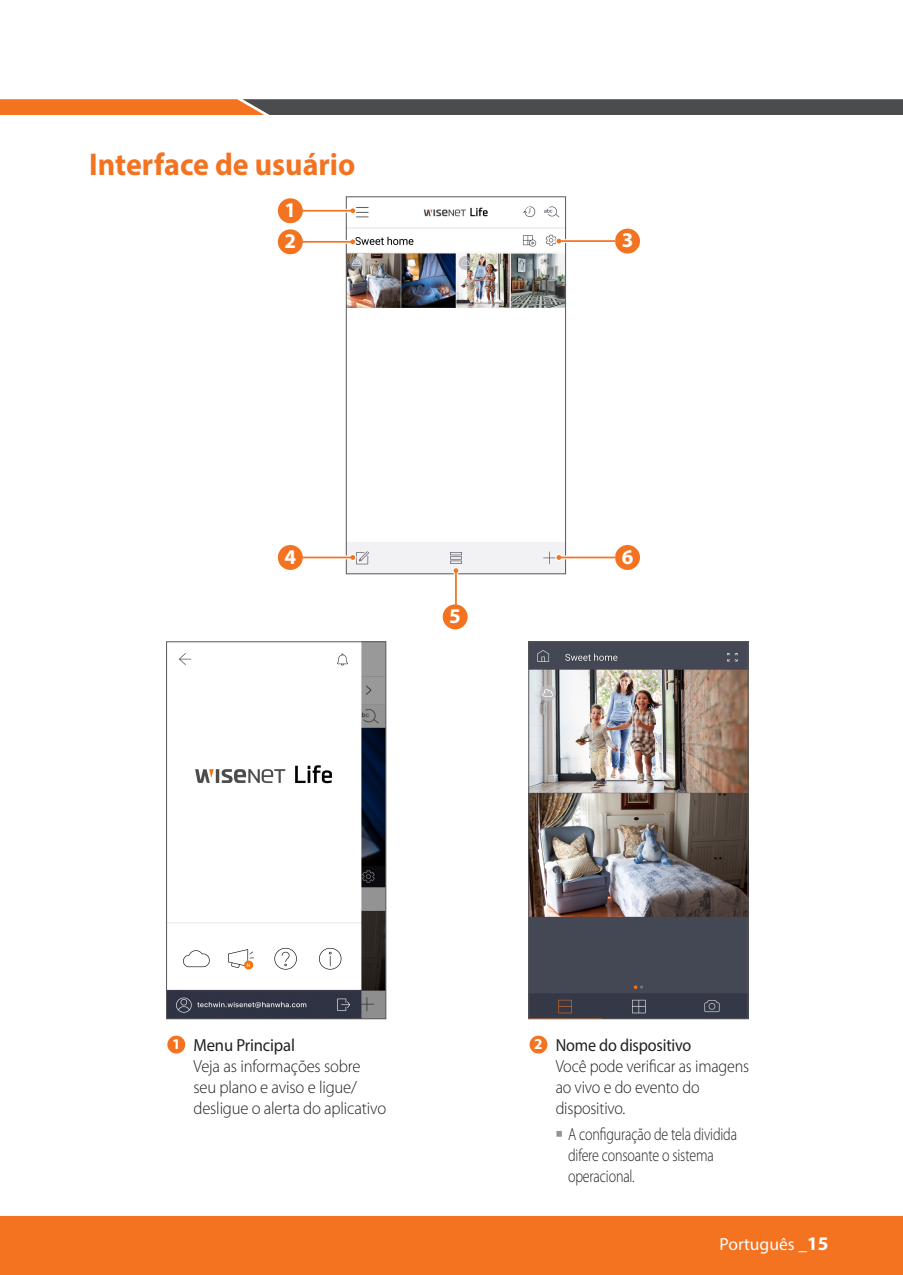
<style>
.page{position:relative;width:903px;height:1275px;background:#fff}
.page>*{position:absolute;margin:0;border:0;box-sizing:border-box;transform-origin:0 0}
.t1{font:700 31.5px "Myriad Pro";color:#f47321;scale:.95 1}
.t2{font:700 21px/31.2px "Myriad Pro";color:#fff}
.t3{font:300 17.5px/21px "Myriad Pro";letter-spacing:-.01em;color:#231f20;scale:.95 1}
.t4{font:300 17.5px/21px "Myriad Pro";letter-spacing:-.01em;color:#231f20;scale:.92 1}
.t5{font:300 17.5px/21px "Myriad Pro";letter-spacing:-.01em;color:#231f20;scale:.8 1}
.t6{font:17.5px "Myriad Pro";color:#fff}
.s1{font-weight:700;font-size:15.05px;color:#fff}
.s2{font-weight:400}
.s3{font-family:"SI Icon HR755";font-weight:400;color:#939598}
.s4{font-weight:700;font-size:19.25px}
</style>
<div class="page">
<div style="left:0;top:1216px;width:903px;height:59px;background:#f47321"></div>
<svg style="left:0;top:99px;width:903px;height:16px;background:#7d5a44"></svg>
<div style="left:167px;top:1035px;width:19px;height:19px;background:#f47321;border-radius:50%"></div>
<div style="left:166px;top:1034px;width:20px;height:21px;border:1px solid #fff;border-radius:50%"></div>
<img style="left:168px;top:643px;width:216px;height:374px">
<div style="left:166px;top:641px;width:220px;height:378px;border:1px solid #57585a"></div>
<img style="left:348px;top:206px;width:216px;height:366px">
<div style="left:346px;top:196px;width:220px;height:378px;border:1px solid #57585a"></div>
<svg style="left:304px;top:209px;width:46px;height:4px"></svg>
<div style="left:277px;top:197px;width:27px;height:27px;background:#f47321;border-radius:50%"></div>
<div style="left:276px;top:197px;width:28px;height:28px;border:2px solid #fff;border-radius:50%"></div>
<div style="left:349px;top:207px;width:7px;height:7px;border:1px solid #fff;border-radius:50%"></div>
<hr style="left:299px;top:210px;width:54px;height:2px;background:#f47321">
<hr style="left:300px;top:240px;width:51px;height:4px;background:#fef8f4">
<div style="left:277px;top:229px;width:27px;height:26px;background:#f47321;border-radius:50%"></div>
<div style="left:276px;top:228px;width:28px;height:28px;border:2px solid #fff;border-radius:50%"></div>
<div style="left:349px;top:238px;width:7px;height:7px;border:1px solid #fff;border-radius:50%"></div>
<hr style="left:296px;top:241px;width:57px;height:2px;background:#f47321">
<div style="left:614px;top:228px;width:27px;height:26px;background:#f47321;border-radius:50%"></div>
<div style="left:613px;top:227px;width:28px;height:28px;border:2px solid #fff;border-radius:50%"></div>
<hr style="left:561px;top:239px;width:54px;height:4px;background:#fff">
<svg style="left:557px;top:238px;width:5px;height:6px"></svg>
<div style="left:555px;top:237px;width:7px;height:8px;border:1px solid #fff;border-radius:50%"></div>
<hr style="left:559px;top:240px;width:56px;height:2px;background:#f47321">
<div style="left:614px;top:544px;width:27px;height:27px;background:#f47321;border-radius:50%"></div>
<div style="left:613px;top:543px;width:28px;height:28px;border:2px solid #fff;border-radius:50%"></div>
<hr style="left:561px;top:556px;width:54px;height:3px;background:#fff">
<svg style="left:556px;top:554px;width:6px;height:6px"></svg>
<div style="left:555px;top:554px;width:7px;height:7px;border:1px solid #fff;border-radius:50%"></div>
<hr style="left:559px;top:557px;width:56px;height:1px;background:#f47321">
<hr style="left:296px;top:556px;width:55px;height:3px;background:#fff">
<div style="left:277px;top:544px;width:27px;height:27px;background:#f47321;border-radius:50%"></div>
<div style="left:276px;top:543px;width:28px;height:28px;border:2px solid #fff;border-radius:50%"></div>
<svg style="left:350px;top:554px;width:6px;height:6px"></svg>
<div style="left:349px;top:554px;width:7px;height:7px;border:1px solid #fff;border-radius:50%"></div>
<hr style="left:301px;top:557px;width:52px;height:1px;background:#f47321">
<svg style="left:453px;top:569px;width:6px;height:5px"></svg>
<div style="left:452px;top:567px;width:8px;height:7px;border:1px solid #fff;border-radius:50%"></div>
<div style="left:442px;top:604px;width:26px;height:26px;background:#f47321;border-radius:50%"></div>
<div style="left:441px;top:603px;width:28px;height:28px;border:2px solid #fff;border-radius:50%"></div>
<hr style="left:455px;top:571px;width:2px;height:37px;background:#f47321">
<svg style="left:529px;top:1035px;width:19px;height:19px"></svg>
<div style="left:528px;top:1034px;width:21px;height:21px;border:1px solid #fff;border-radius:50%"></div>
<img style="left:530px;top:643px;width:216px;height:374px">
<div style="left:528px;top:641px;width:220px;height:378px;border:1px solid #57585a"></div>
<svg style="left:540px;top:685px;width:16px;height:16px"></svg>
<svg style="left:542px;top:689px;width:11px;height:8px"></svg>
<h1 class="t1" style="left:89px;top:144px;width:282px">Interface de usuário</h1>
<p class="t2" style="left:284px;top:194px;width:13px">1<br>2</p>
<p class="t2" style="left:622px;top:224px;width:13px">3</p>
<p class="t2" style="left:284px;top:540px;width:13px">4</p>
<p class="t2" style="left:622px;top:540px;width:13px">6</p>
<p class="t2" style="left:449px;top:600px;width:13px">5</p>
<p class="t3" style="left:193px;top:1035px;width:204px;text-indent:-21px"><span class="s1">1</span> <span class="s2">Menu Principal<br></span>Veja as informações sobre seu plano e aviso e ligue/ desligue o alerta do aplicativo</p>
<p class="t4" style="left:556px;top:1035px;width:212px;text-indent:-21px"><span class="s1">2</span> <span class="s2">Nome do dispositivo<br></span>Você pode verificar as imagens ao vivo e do evento do dispositivo.</p>
<p class="t5" style="left:568px;top:1124px;width:213px;text-indent:-12px"><span class="s3">`</span> A configuração de tela dividida difere consoante o sistema operacional.</p>
<p class="t6" style="left:719px;top:1233px;width:111px">Português _<span class="s4">15</span></p>
</div>
